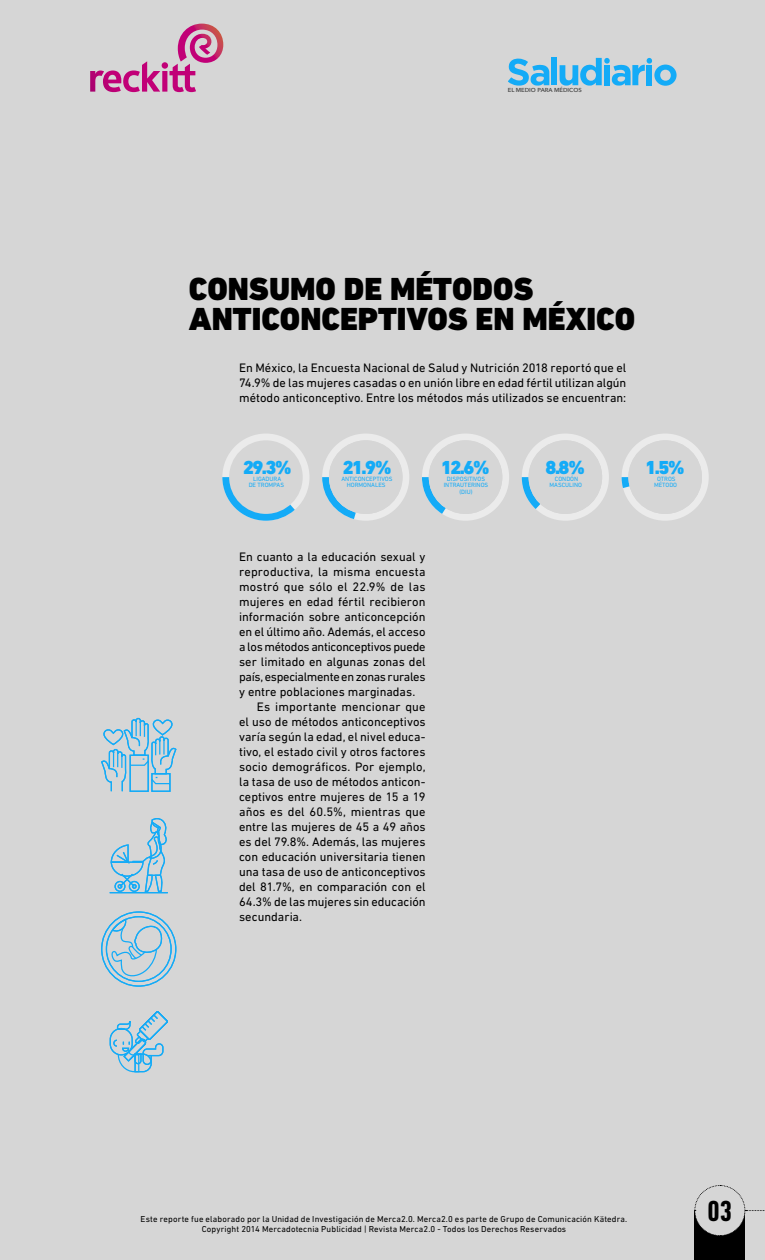
<style>
.page{position:relative;width:765px;height:1260px;background:#d6d6d6}
.page>*{position:absolute;margin:0;border:0;box-sizing:border-box;transform-origin:0 0}
.t1{font:900 32.5px/30px "DIN Next LT Pro";color:#000}
.t2{font:700 condensed 29.5px "DIN Next LT Pro";color:#000}
.t3{font:900 19.25px "DIN Next LT Pro";letter-spacing:-.08em;color:#14abf7}
.t4{font:12.5px/15px "DIN Next LT Pro";color:#000;text-align:justify}
.t5{font:12.5px "DIN Next LT Pro";letter-spacing:-.025em;color:#000}
.t6{font:12.5px "DIN Next LT Pro";letter-spacing:-.02em;color:#000}
.t7{font:12.5px "DIN Next LT Pro";letter-spacing:.02em;color:#000}
.t8{font:8.75px/10px "DIN Next LT Pro";letter-spacing:.015em;color:#000;text-align:center}
.t9{font:6.25px/6.2px "DIN Next LT Pro";color:#14abf7;text-align:center}
.t10{font:600 5.75px "Avenir Next";color:#4d4d4d}
</style>
<div class="page">
<div style="left:695px;top:1211px;width:50px;height:49px;background:#000"></div>
<svg style="left:694px;top:1185px;width:71px;height:51px"></svg>
<svg style="left:508px;top:59px;width:41px;height:27px"></svg>
<div style="left:551px;top:58px;width:6px;height:27px;background:#14abf7"></div>
<svg style="left:560px;top:58px;width:117px;height:28px"></svg>
<svg style="left:90px;top:24px;width:133px;height:68px"></svg>
<div style="left:222px;top:434px;width:88px;height:87px;background:#ebebeb;border-radius:50%"></div>
<svg style="left:222px;top:477px;width:73px;height:44px"></svg>
<div style="left:229px;top:440px;width:74px;height:74px;background:#d6d6d6;border-radius:50%"></div>
<div style="left:322px;top:434px;width:87px;height:87px;background:#ebebeb;border-radius:50%"></div>
<svg style="left:322px;top:477px;width:38px;height:42px"></svg>
<div style="left:422px;top:434px;width:87px;height:87px;background:#ebebeb;border-radius:50%"></div>
<svg style="left:422px;top:477px;width:38px;height:37px"></svg>
<div style="left:522px;top:434px;width:87px;height:87px;background:#ebebeb;border-radius:50%"></div>
<svg style="left:522px;top:477px;width:23px;height:32px"></svg>
<div style="left:622px;top:434px;width:87px;height:87px;background:#ebebeb;border-radius:50%"></div>
<svg style="left:622px;top:477px;width:7px;height:11px"></svg>
<div style="left:329px;top:440px;width:74px;height:74px;background:#d6d6d6;border-radius:50%"></div>
<div style="left:429px;top:440px;width:73px;height:74px;background:#d6d6d6;border-radius:50%"></div>
<div style="left:529px;top:440px;width:73px;height:74px;background:#d6d6d6;border-radius:50%"></div>
<div style="left:628px;top:440px;width:74px;height:74px;background:#d6d6d6;border-radius:50%"></div>
<svg style="left:101px;top:718px;width:76px;height:74px"></svg>
<svg style="left:110px;top:818px;width:58px;height:75px"></svg>
<div style="left:101px;top:911px;width:75px;height:76px;border:1px solid #14abf7;border-radius:50%"></div>
<svg style="left:105px;top:915px;width:67px;height:68px"></svg>
<div style="left:110px;top:1028px;width:23px;height:27px;border:1px solid #14abf7;border-radius:11px"></div>
<svg style="left:113px;top:1011px;width:55px;height:62px"></svg>
<p class="t10" style="left:508px;top:85px;width:75px">EL MEDIO PARA MÉDICOS</p>
<h1 class="t1" style="left:189px;top:274px;width:448px">CONSUMO DE MÉTODOS<br>ANTICONCEPTIVOS EN MÉXICO</h1>
<p class="t4" style="left:239px;top:360px;width:389px">En México, la Encuesta Nacional de Salud y Nutrición 2018 reportó que el 74.9% de las mujeres casadas o en unión libre en edad fértil utilizan algún método anticonceptivo. Entre los métodos más utilizados se encuentran:</p>
<h3 class="t3" style="left:243px;top:456px;width:50px">29.3%</h3>
<p class="t9" style="left:249px;top:476px;width:37px">LIGADURA<br>DE TROMPAS</p>
<h3 class="t3" style="left:352px;top:456px;width:25px">93</h3>
<p class="t9" style="left:348px;top:476px;width:37px">LIGADURA<br>DE TROMPAS</p>
<h3 class="t3" style="left:343px;top:456px;width:50px">21.9%</h3>
<p class="t9" style="left:341px;top:476px;width:53px">ANTICONCEPTIVOS<br>HORMONALES</p>
<h3 class="t3" style="left:443px;top:456px;width:35px">293</h3>
<p class="t9" style="left:448px;top:476px;width:37px">LIGADURA<br>DE TROMPAS</p>
<h3 class="t3" style="left:441px;top:456px;width:50px">12.6%</h3>
<p class="t9" style="left:444px;top:476px;width:46px">DISPOSITIVOS<br>INTRAUTERINOS (DIU)</p>
<h3 class="t3" style="left:542px;top:456px;width:50px">29.3%</h3>
<p class="t9" style="left:548px;top:476px;width:37px">LIGADURA<br>DE TROMPAS</p>
<h3 class="t3" style="left:546px;top:456px;width:41px">8.8%</h3>
<p class="t9" style="left:549px;top:476px;width:34px">CONDÓN<br>MASCULINO</p>
<h3 class="t3" style="left:642px;top:456px;width:50px">29.3%</h3>
<p class="t9" style="left:648px;top:476px;width:37px">LIGADURA<br>DE TROMPAS</p>
<h3 class="t3" style="left:645px;top:456px;width:41px">1.5%</h3>
<p class="t9" style="left:654px;top:476px;width:25px">OTROS<br>MÉTODO</p>
<p class="t4" style="left:239px;top:550px;width:188px">En cuanto a la educación sexual y</p>
<p class="t4" style="left:239px;top:565px;width:188px">reproductiva, la misma encuesta</p>
<p class="t7" style="left:239px;top:580px;width:188px">mostró que sólo el 22.9% de las</p>
<p class="t4" style="left:239px;top:595px;width:188px">mujeres en edad fértil recibieron</p>
<p class="t4" style="left:239px;top:610px;width:188px">información sobre anticoncepción</p>
<p class="t4" style="left:239px;top:625px;width:188px">en el último año. Además, el acceso</p>
<p class="t6" style="left:239px;top:640px;width:188px">a los métodos anticonceptivos puede</p>
<p class="t4" style="left:239px;top:655px;width:188px">ser limitado en algunas zonas del</p>
<p class="t5" style="left:239px;top:670px;width:188px">país, especialmente en zonas rurales</p>
<p class="t4" style="left:239px;top:685px;width:178px">y entre poblaciones marginadas.</p>
<p class="t4" style="left:257px;top:700px;width:170px">Es importante mencionar que</p>
<p class="t4" style="left:239px;top:715px;width:188px">el uso de métodos anticonceptivos</p>
<p class="t4" style="left:239px;top:730px;width:188px">varía según la edad, el nivel educa-</p>
<p class="t4" style="left:239px;top:745px;width:188px">tivo, el estado civil y otros factores</p>
<p class="t4" style="left:239px;top:760px;width:188px">socio demográficos. Por ejemplo,</p>
<p class="t4" style="left:239px;top:775px;width:188px">la tasa de uso de métodos anticon-</p>
<p class="t4" style="left:239px;top:790px;width:188px">ceptivos entre mujeres de 15 a 19</p>
<p class="t4" style="left:239px;top:805px;width:188px">años es del 60.5%, mientras que</p>
<p class="t4" style="left:239px;top:820px;width:188px">entre las mujeres de 45 a 49 años</p>
<p class="t4" style="left:239px;top:835px;width:188px">es del 79.8%. Además, las mujeres</p>
<p class="t4" style="left:239px;top:850px;width:188px">con educación universitaria tienen</p>
<p class="t4" style="left:239px;top:865px;width:188px">una tasa de uso de anticonceptivos</p>
<p class="t4" style="left:239px;top:880px;width:188px">del 81.7%, en comparación con el</p>
<p class="t4" style="left:239px;top:895px;width:188px">64.3% de las mujeres sin educación</p>
<p class="t4" style="left:239px;top:910px;width:65px">secundaria.</p>
<p class="t8" style="left:141px;top:1214px;width:488px">Este reporte fue elaborado por la Unidad de Investigación de Merca2.0. Merca2.0 es parte de Grupo de Comunicación Kätedra.<br>Copyright 2014 Mercadotecnia Publicidad | Revista Merca2.0 - Todos los Derechos Reservados</p>
<h2 class="t2" style="left:708px;top:1194px;width:26px">03</h2>
</div>
